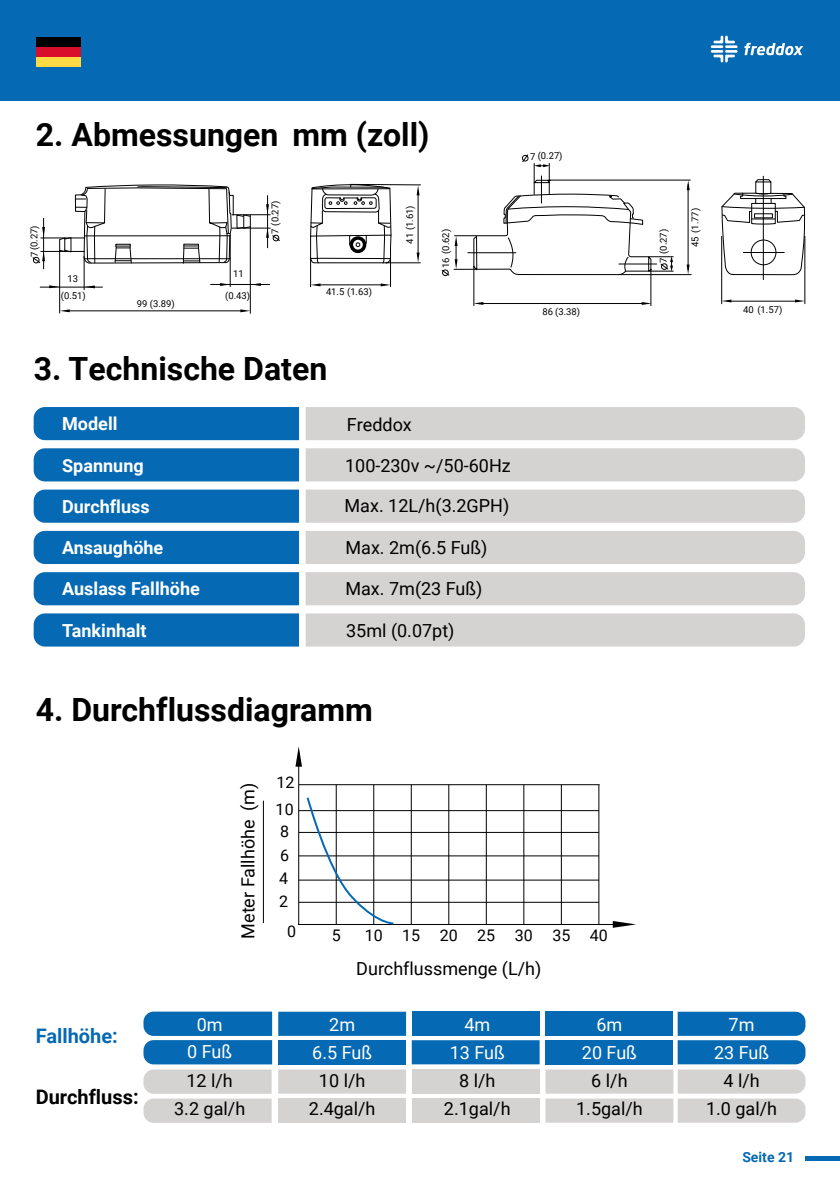
<style>
.page{position:relative;width:840px;height:1191px;background:#fff}
.page>*{position:absolute;margin:0;border:0;box-sizing:border-box;transform-origin:0 0}
.t1{font:700 32px "Roboto";color:#000}
.t2{font:700 20px "Roboto";color:#000}
.t3{font:700 20px "Roboto";color:#0669b3}
.t4{font:18px "Roboto";color:#000}
.t5{font:700 18px "Roboto";color:#fff}
.t6{font:18px "Roboto";color:#fff}
.t7{font:16px/30.4px "Roboto";color:#000;text-align:center}
.t8{font:700 14px "Roboto";color:#0669b3}
.t9{font:9.4px "Roboto";color:#000}
</style>
<div class="page">
<div style="left:0;top:0;width:839px;height:101px;background:#0669b3"></div>
<div style="left:305px;top:407px;width:499px;height:33px;background:#d5d2d2"></div>
<div style="left:34px;top:407px;width:265px;height:33px;background:#0669b3"></div>
<div style="left:305px;top:448px;width:499px;height:33px;background:#d5d2d2"></div>
<div style="left:34px;top:448px;width:265px;height:33px;background:#0669b3"></div>
<div style="left:305px;top:489px;width:499px;height:34px;background:#d5d2d2"></div>
<div style="left:34px;top:489px;width:265px;height:34px;background:#0669b3"></div>
<div style="left:305px;top:531px;width:499px;height:33px;background:#d5d2d2"></div>
<div style="left:34px;top:531px;width:265px;height:33px;background:#0669b3"></div>
<div style="left:305px;top:572px;width:499px;height:33px;background:#d5d2d2"></div>
<div style="left:34px;top:572px;width:265px;height:33px;background:#0669b3"></div>
<div style="left:305px;top:613px;width:499px;height:33px;background:#d5d2d2"></div>
<div style="left:34px;top:613px;width:265px;height:33px;background:#0669b3"></div>
<hr style="left:263px;top:800px;width:1px;height:123px;background:#000">
<hr style="left:298px;top:784px;width:301px;height:1px;background:#000">
<hr style="left:298px;top:810px;width:300px;height:1px;background:#000">
<hr style="left:298px;top:832px;width:300px;height:1px;background:#000">
<hr style="left:298px;top:855px;width:300px;height:1px;background:#000">
<hr style="left:298px;top:879px;width:300px;height:1px;background:#000">
<hr style="left:298px;top:901px;width:300px;height:1px;background:#000">
<hr style="left:298px;top:924px;width:327px;height:1px;background:#000">
<hr style="left:298px;top:752px;width:1px;height:172px;background:#000">
<hr style="left:335px;top:784px;width:1px;height:140px;background:#000">
<hr style="left:373px;top:784px;width:1px;height:140px;background:#000">
<hr style="left:410px;top:784px;width:1px;height:140px;background:#000">
<hr style="left:448px;top:784px;width:1px;height:140px;background:#000">
<hr style="left:485px;top:784px;width:1px;height:140px;background:#000">
<hr style="left:523px;top:784px;width:1px;height:140px;background:#000">
<hr style="left:560px;top:784px;width:1px;height:140px;background:#000">
<hr style="left:598px;top:784px;width:1px;height:140px;background:#000">
<svg style="left:305px;top:795px;width:90px;height:130px"></svg>
<svg style="left:295px;top:746px;width:7px;height:20px"></svg>
<svg style="left:612px;top:921px;width:23px;height:6px"></svg>
<div style="left:805px;top:1156px;width:34px;height:5px;background:#0669b3"></div>
<div style="left:278px;top:1011px;width:128px;height:24px;background:#0669b3"></div>
<div style="left:278px;top:1069px;width:128px;height:24px;background:#d5d2d2"></div>
<div style="left:411px;top:1011px;width:128px;height:24px;background:#0669b3"></div>
<div style="left:411px;top:1069px;width:128px;height:24px;background:#d5d2d2"></div>
<div style="left:545px;top:1011px;width:128px;height:24px;background:#0669b3"></div>
<div style="left:545px;top:1069px;width:128px;height:24px;background:#d5d2d2"></div>
<svg style="left:143px;top:1011px;width:129px;height:111px;background:#83accb"></svg>
<div style="left:278px;top:1040px;width:128px;height:24px;background:#0669b3"></div>
<div style="left:278px;top:1098px;width:128px;height:24px;background:#d5d2d2"></div>
<div style="left:411px;top:1040px;width:128px;height:24px;background:#0669b3"></div>
<div style="left:411px;top:1098px;width:128px;height:24px;background:#d5d2d2"></div>
<div style="left:545px;top:1040px;width:128px;height:24px;background:#0669b3"></div>
<div style="left:545px;top:1098px;width:128px;height:24px;background:#d5d2d2"></div>
<svg style="left:677px;top:1011px;width:128px;height:111px;background:#82abcb"></svg>
<svg style="left:310px;top:183px;width:111px;height:105px"></svg>
<svg style="left:32px;top:184px;width:248px;height:130px"></svg>
<div style="left:33px;top:257px;width:7px;height:6px;border:1px solid #000;border-radius:50%"></div>
<svg style="left:794px;top:299px;width:9px;height:3px"></svg>
<svg style="left:721px;top:299px;width:10px;height:3px"></svg>
<hr style="left:728px;top:301px;width:68px;height:1px;background:#000">
<hr style="left:803px;top:236px;width:1px;height:68px;background:#000">
<hr style="left:720px;top:236px;width:1px;height:68px;background:#000">
<hr style="left:762px;top:176px;width:1px;height:103px;background:#000">
<svg style="left:720px;top:179px;width:85px;height:97px"></svg>
<svg style="left:441px;top:154px;width:250px;height:153px"></svg>
<div style="left:521px;top:155px;width:7px;height:6px;border:1px solid #000;border-radius:50%"></div>
<svg style="left:744px;top:43px;width:58px;height:12px"></svg>
<svg style="left:710px;top:36px;width:27px;height:26px"></svg>
<div style="left:36px;top:37px;width:45px;height:30px;background:#d80e2a"></div>
<div style="left:36px;top:37px;width:45px;height:10px;background:#010101"></div>
<div style="left:36px;top:57px;width:45px;height:10px;background:#ffda45"></div>
<h1 class="t1" style="left:36px;top:112px;width:395px">2. Abmessungen mm (zoll)</h1>
<p class="t9" style="left:27px;top:257px;width:33px;rotate:-90deg">7(0.27)</p>
<p class="t9" style="left:67px;top:272px;width:12px">13</p>
<p class="t9" style="left:233px;top:267px;width:12px">11</p>
<p class="t9" style="left:61px;top:289px;width:26px">(0.51)</p>
<p class="t9" style="left:225px;top:289px;width:26px">(0.43)</p>
<p class="t9" style="left:137px;top:297px;width:39px">99 (3.89)</p>
<p class="t9" style="left:268px;top:234px;width:35px;rotate:-90deg">7 (0.27)</p>
<p class="t9" style="left:326px;top:285px;width:47px">41.5 (1.63)</p>
<h1 class="t1" style="left:34px;top:346px;width:295px">3. Technische Daten</h1>
<p class="t9" style="left:403px;top:243px;width:40px;rotate:-90deg">41 (1.61)</p>
<p class="t9" style="left:439px;top:268px;width:40px;rotate:-90deg">16 (0.62)</p>
<p class="t5" style="left:62px;top:411px;width:57px">Modell</p>
<p class="t5" style="left:62px;top:452px;width:83px">Spannung</p>
<p class="t5" style="left:62px;top:494px;width:89px">Durchfluss</p>
<p class="t5" style="left:62px;top:535px;width:103px">Ansaughöhe</p>
<p class="t5" style="left:62px;top:576px;width:139px">Auslass Fallhöhe</p>
<p class="t5" style="left:62px;top:617px;width:86px">Tankinhalt</p>
<p class="t4" style="left:347px;top:411px;width:66px">Freddox</p>
<p class="t4" style="left:345px;top:452px;width:167px">100-230v ~/50-60Hz</p>
<p class="t4" style="left:344px;top:493px;width:166px">Max. 12L/h(3.2GPH)</p>
<p class="t4" style="left:345px;top:534px;width:143px">Max. 2m(6.5 Fuß)</p>
<p class="t4" style="left:345px;top:576px;width:138px">Max. 7m(23 Fuß)</p>
<p class="t4" style="left:346px;top:617px;width:110px">35ml (0.07pt)</p>
<p class="t9" style="left:530px;top:149px;width:34px">7 (0.27)</p>
<p class="t9" style="left:542px;top:305px;width:39px">86 (3.38)</p>
<h1 class="t1" style="left:36px;top:687px;width:338px">4. Durchflussdiagramm</h1>
<p class="t4" style="left:235px;top:938px;width:158px;rotate:-90deg">Meter Fallhöhe (m)</p>
<p class="t7" style="left:276px;top:766px;width:19px">12</p>
<p class="t7" style="left:275px;top:793px;width:19px">10</p>
<p class="t7" style="left:280px;top:816px;width:10px">8</p>
<p class="t7" style="left:280px;top:839px;width:10px">6</p>
<p class="t7" style="left:279px;top:862px;width:10px">4</p>
<p class="t7" style="left:279px;top:885px;width:19px">2<br>0</p>
<p class="t7" style="left:331px;top:919px;width:10px">5</p>
<p class="t7" style="left:364px;top:919px;width:244px">10 15 20 25 30 35 40</p>
<p class="t4" style="left:356px;top:955px;width:186px">Durchflussmenge (L/h)</p>
<p class="t9" style="left:656px;top:263px;width:36px;rotate:-90deg">7 (0.27)</p>
<p class="t9" style="left:688px;top:247px;width:41px;rotate:-90deg">45 (1.77)</p>
<p class="t9" style="left:742px;top:303px;width:41px">40 (1.57)</p>
<p class="t3" style="left:36px;top:1021px;width:84px">Fallhöhe:</p>
<p class="t2" style="left:36px;top:1082px;width:104px">Durchfluss:</p>
<p class="t6" style="left:197px;top:1012px;width:27px">0m</p>
<p class="t6" style="left:329px;top:1012px;width:27px">2m</p>
<p class="t6" style="left:464px;top:1012px;width:27px">4m</p>
<p class="t6" style="left:596px;top:1012px;width:27px">6m</p>
<p class="t6" style="left:728px;top:1012px;width:27px">7m</p>
<p class="t6" style="left:187px;top:1039px;width:46px">0 Fuß</p>
<p class="t6" style="left:312px;top:1040px;width:61px">6.5 Fuß</p>
<p class="t6" style="left:449px;top:1040px;width:57px">13 Fuß</p>
<p class="t6" style="left:581px;top:1040px;width:57px">20 Fuß</p>
<p class="t6" style="left:713px;top:1040px;width:57px">23 Fuß</p>
<p class="t4" style="left:186px;top:1068px;width:48px">12 l/h</p>
<p class="t4" style="left:174px;top:1096px;width:73px">3.2 gal/h</p>
<p class="t4" style="left:319px;top:1068px;width:48px">10 l/h</p>
<p class="t4" style="left:459px;top:1068px;width:38px">8 l/h</p>
<p class="t4" style="left:591px;top:1068px;width:38px">6 l/h</p>
<p class="t4" style="left:723px;top:1068px;width:38px">4 l/h</p>
<p class="t4" style="left:309px;top:1096px;width:68px">2.4gal/h</p>
<p class="t4" style="left:443px;top:1096px;width:68px">2.1gal/h</p>
<p class="t4" style="left:576px;top:1096px;width:68px">1.5gal/h</p>
<p class="t4" style="left:705px;top:1096px;width:73px">1.0 gal/h</p>
<p class="t8" style="left:742px;top:1147px;width:53px">Seite 21</p>
</div>
